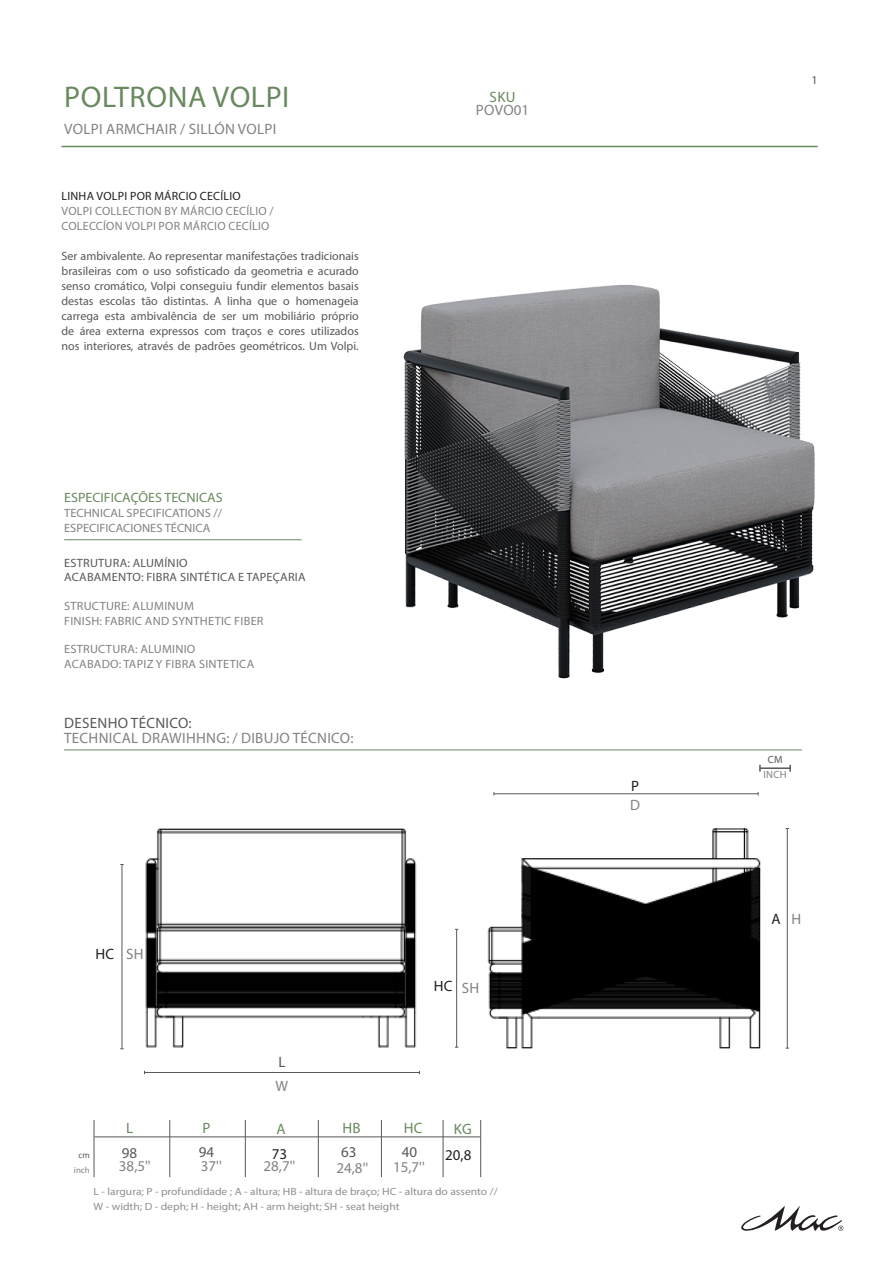
<style>
.page{position:relative;width:893px;height:1263px;background:#fff}
.page>*{position:absolute;margin:0;border:0;box-sizing:border-box;transform-origin:0 0}
.text{font:30px "Myriad Pro";letter-spacing:.02em;color:#69895e}
.text-2{font:15px "Myriad Pro";letter-spacing:.02em;color:#808285}
.text-3{font:15px "Myriad Pro";letter-spacing:.02em;color:#57585a}
.text-4{font:15px "Myriad Pro";letter-spacing:.01em;color:#231f20}
.text-5{font:15px "Myriad Pro";letter-spacing:.02em;color:#69895e}
.t1{font:13.5px "Myriad Pro";color:#69895e;scale:1.04 1}
.text-6{font:12px/15px "Myriad Pro";letter-spacing:.005em;color:#57585a;text-align:justify}
.text-7{font:12px "Myriad Pro";letter-spacing:.02em;color:#808285}
.text-8{font:12px "Myriad Pro";color:#808285;scale:1.04 1}
.text-9{font:12px "Myriad Pro";letter-spacing:.02em;color:#231f20}
.t2{font:10.5px "Myriad Pro";color:#8d8f92;scale:1.1 1}
.text-10{font:10.5px "Myriad Pro";color:#808285}
.text-11{font:10.5px "Myriad Pro";color:#57585a}
.text-12{font:8.7px "Myriad Pro";color:#808285}
.text-13{font:8.7px "Myriad Pro";color:#57585a}
</style>
<div class="page">
<hr style="left:62px;top:146px;width:756px;height:1px;background:#69895e">
<svg style="left:741px;top:1206px;width:102px;height:25px"></svg>
<hr style="left:64px;top:750px;width:738px;height:1px;background:#69895e">
<hr style="left:64px;top:539px;width:237px;height:1px;background:#69895e">
<hr style="left:144px;top:1072px;width:275px;height:1px;background:#57585a">
<hr style="left:787px;top:828px;width:1px;height:220px;background:#57585a">
<hr style="left:494px;top:793px;width:264px;height:1px;background:#57585a">
<hr style="left:94px;top:1136px;width:386px;height:1px;background:#57585a">
<hr style="left:169px;top:1120px;width:1px;height:57px;background:#57585a">
<hr style="left:245px;top:1120px;width:1px;height:57px;background:#57585a">
<hr style="left:318px;top:1120px;width:1px;height:57px;background:#57585a">
<hr style="left:94px;top:1120px;width:1px;height:57px;background:#57585a">
<hr style="left:381px;top:1120px;width:1px;height:57px;background:#57585a">
<hr style="left:443px;top:1120px;width:1px;height:57px;background:#57585a">
<hr style="left:480px;top:1120px;width:1px;height:57px;background:#57585a">
<hr style="left:456px;top:929px;width:1px;height:118px;background:#57585a">
<hr style="left:122px;top:864px;width:1px;height:185px;background:#57585a">
<img style="left:145px;top:828px;width:272px;height:220px">
<img style="left:487px;top:828px;width:274px;height:220px">
<img style="left:188px;top:145px;width:630px;height:627px">
<p class="text" style="left:64px;top:79px;width:227px">POLTRONA VOLPI</p>
<p class="text-2" style="left:64px;top:120px;width:214px">VOLPI ARMCHAIR / SILLÓN VOLPI</p>
<p class="text-9" style="left:62px;top:188px;width:181px">LINHA VOLPI POR MÁRCIO CECÍLIO</p>
<p class="text-7" style="left:62px;top:203px;width:214px">VOLPI COLLECTION BY MÁRCIO CECÍLIO /</p>
<p class="text-7" style="left:62px;top:218px;width:209px">COLECCÍON VOLPI POR MÁRCIO CECÍLIO</p>
<p class="text-6" style="left:62px;top:248px;width:299px">Ser ambivalente. Ao representar manifestações tradicionais brasileiras com o uso sofisticado da geometria e acurado senso cromático, Volpi conseguiu fundir elementos basais destas escolas tão distintas. A linha que o homenageia carrega esta ambivalência de ser um mobiliário próprio de área externa expressos com traços e cores utilizados nos interiores, através de padrões geométricos. Um Volpi.</p>
<p class="t1" style="left:64px;top:489px;width:154px">ESPECIFICAÇÕES TECNICAS</p>
<p class="text-8" style="left:64px;top:506px;width:153px">TECHNICAL SPECIFICATIONS //</p>
<p class="text-8" style="left:64px;top:521px;width:142px">ESPECIFICACIONES TÉCNICA</p>
<p class="text-6" style="left:64px;top:555px;width:125px">ESTRUTURA: ALUMÍNIO</p>
<p class="text-6" style="left:64px;top:570px;width:243px">ACABAMENTO: FIBRA SINTÉTICA E TAPEÇARIA</p>
<p class="text-7" style="left:64px;top:599px;width:131px">STRUCTURE: ALUMINUM</p>
<p class="text-7" style="left:64px;top:613px;width:201px">FINISH: FABRIC AND SYNTHETIC FIBER</p>
<p class="text-7" style="left:64px;top:642px;width:133px">ESTRUCTURA: ALUMINIO</p>
<p class="text-7" style="left:64px;top:656px;width:192px">ACABADO: TAPIZ Y FIBRA SINTETICA</p>
<p class="text-3" style="left:64px;top:714px;width:129px">DESENHO TÉCNICO:</p>
<p class="text-2" style="left:64px;top:729px;width:291px">TECHNICAL DRAWIHHNG: / DIBUJO TÉCNICO:</p>
<p class="text-5" style="left:490px;top:88px;width:27px">SKU</p>
<p class="text-2" style="left:476px;top:101px;width:55px">POVO01</p>
<p class="text-4" style="left:95px;top:944px;width:20px">HC</p>
<p class="text-2" style="left:126px;top:944px;width:19px">SH</p>
<p class="text-3" style="left:278px;top:1052px;width:9px">L</p>
<p class="text-2" style="left:276px;top:1076px;width:14px">W</p>
<p class="text-4" style="left:434px;top:977px;width:20px">HC</p>
<p class="text-2" style="left:462px;top:978px;width:19px">SH</p>
<p class="text-5" style="left:342px;top:1118px;width:20px">HB</p>
<p class="text-5" style="left:404px;top:1118px;width:20px">HC</p>
<p class="text-3" style="left:341px;top:1143px;width:17px">63</p>
<p class="text-3" style="left:402px;top:1143px;width:17px">40</p>
<p class="text-2" style="left:393px;top:1157px;width:33px">15,7''</p>
<p class="text-5" style="left:203px;top:1118px;width:9px">P</p>
<p class="text-3" style="left:199px;top:1143px;width:17px">94</p>
<p class="text-5" style="left:126px;top:1119px;width:9px">L</p>
<p class="text-3" style="left:122px;top:1143px;width:17px">98</p>
<p class="text-5" style="left:454px;top:1120px;width:19px">KG</p>
<p class="text-4" style="left:445px;top:1146px;width:28px">20,8</p>
<p class="text-5" style="left:276px;top:1120px;width:11px">A</p>
<p class="text-4" style="left:272px;top:1144px;width:17px">73</p>
<p class="text-13" style="left:78px;top:1149px;width:13px">cm</p>
<p class="text-12" style="left:74px;top:1164px;width:17px">inch</p>
<p class="text-2" style="left:119px;top:1157px;width:33px">38,5''</p>
<p class="text-2" style="left:201px;top:1157px;width:23px">37''</p>
<p class="text-2" style="left:264px;top:1157px;width:33px">28,7''</p>
<p class="t2" style="left:94px;top:1185px;width:369px">L - largura; P - profundidade ; A - altura; HB - altura de braço; HC - altura do assento //</p>
<p class="t2" style="left:94px;top:1200px;width:280px">W - width; D - deph; H - height; AH - arm height; SH - seat height</p>
<p class="text-2" style="left:336px;top:1159px;width:33px">24,8''</p>
<p class="text-4" style="left:631px;top:776px;width:9px">P</p>
<p class="text-2" style="left:630px;top:796px;width:11px">D</p>
<p class="text-6" style="left:811px;top:72px;width:8px">1</p>
<p class="text-11" style="left:768px;top:752px;width:16px">CM</p>
<p class="text-10" style="left:764px;top:768px;width:24px">INCH</p>
<p class="text-4" style="left:771px;top:910px;width:11px">A</p>
<p class="text-2" style="left:791px;top:910px;width:11px">H</p>
</div>
